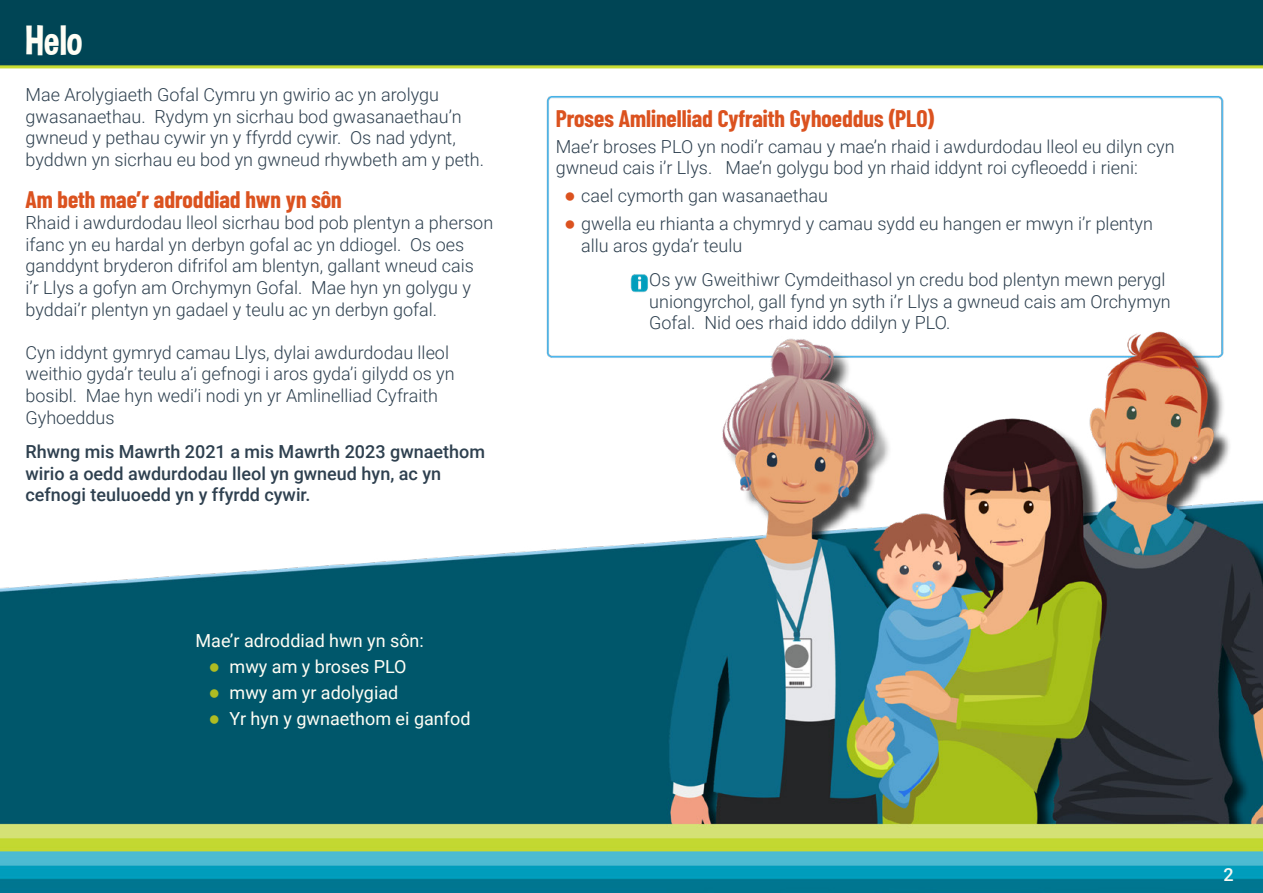
<style>
.page{position:relative;width:1263px;height:893px;background:#fff}
.page>*{position:absolute;margin:0;border:0;box-sizing:border-box;transform-origin:0 0}
.t1{font:42px "Dimbo";color:#fffef5}
.t2{font:700 24px "Barlow Condensed";color:#db521f}
.t3{font:300 18px/21.6px "Roboto";color:#2e404f}
.t4{font:500 18px/21.6px "Roboto";color:#2e404f}
.t5{font:18px "Roboto";color:#fffef5}
.t6{font:500 18px "Roboto";color:#f9f8f3}
.s1{font-family:"Helvetica";font-size:19.5px;color:#afbc22}
.s2{font-family:"Arial";font-weight:700;font-size:19.5px;color:#db521f}
</style>
<div class="page">
<img style="left:0;top:0;width:1263px;height:893px">
<p class="t1" style="left:26px;top:14px;width:58px">Helo</p>
<p class="t3" style="left:26px;top:83px;width:460px">Mae Arolygiaeth Gofal Cymru yn gwirio ac yn arolygu gwasanaethau. Rydym yn sicrhau bod gwasanaethau’n gwneud y pethau cywir yn y ffyrdd cywir. Os nad ydynt, byddwn yn sicrhau eu bod yn gwneud rhywbeth am y peth.</p>
<p class="t2" style="left:26px;top:182px;width:318px">Am beth mae’r adroddiad hwn yn sôn</p>
<p class="t3" style="left:26px;top:211px;width:469px">Rhaid i awdurdodau lleol sicrhau bod pob plentyn a pherson ifanc yn eu hardal yn derbyn gofal ac yn ddiogel. Os oes ganddynt bryderon difrifol am blentyn, gallant wneud cais<br>i’r Llys a gofyn am Orchymyn Gofal. Mae hyn yn golygu y byddai’r plentyn yn gadael y teulu ac yn derbyn gofal.</p>
<p class="t3" style="left:26px;top:341px;width:431px">Cyn iddynt gymryd camau Llys, dylai awdurdodau lleol weithio gyda’r teulu a’i gefnogi i aros gyda’i gilydd os yn bosibl. Mae hyn wedi’i nodi yn yr Amlinelliad Cyfraith Gyhoeddus</p>
<p class="t4" style="left:26px;top:440px;width:461px">Rhwng mis Mawrth 2021 a mis Mawrth 2023 gwnaethom wirio a oedd awdurdodau lleol yn gwneud hyn, ac yn cefnogi teuluoedd yn y ffyrdd cywir.</p>
<p class="t5" style="left:196px;top:628px;width:230px">Mae’r adroddiad hwn yn sôn:</p>
<p class="t5" style="left:208px;top:654px;width:200px"><span class="s1">●</span> mwy am y broses PLO</p>
<p class="t5" style="left:208px;top:680px;width:192px"><span class="s1">●</span> mwy am yr adolygiad</p>
<p class="t5" style="left:208px;top:706px;width:264px"><span class="s1">●</span> Yr hyn y gwnaethom ei ganfod</p>
<p class="t2" style="left:556px;top:101px;width:380px">Proses Amlinelliad Cyfraith Gyhoeddus (PLO)</p>
<p class="t3" style="left:556px;top:135px;width:620px">Mae’r broses PLO yn nodi’r camau y mae’n rhaid i awdurdodau lleol eu dilyn cyn gwneud cais i’r Llys. Mae’n golygu bod yn rhaid iddynt roi cyfleoedd i rieni:</p>
<p class="t3" style="left:564px;top:184px;width:265px"><span class="s2">●</span> cael cymorth gan wasanaethau</p>
<p class="t3" style="left:581px;top:212px;width:573px;text-indent:-17px"><span class="s2">●</span> gwella eu rhianta a chymryd y camau sydd eu hangen er mwyn i’r plentyn allu aros gyda’r teulu</p>
<p class="t3" style="left:649px;top:268px;width:523px">Os yw Gweithiwr Cymdeithasol yn credu bod plentyn mewn perygl uniongyrchol, gall fynd yn syth i’r Llys a gwneud cais am Orchymyn<br>Gofal. Nid oes rhaid iddo ddilyn y PLO.</p>
<p class="t6" style="left:1223px;top:862px;width:12px">2</p>
</div>
